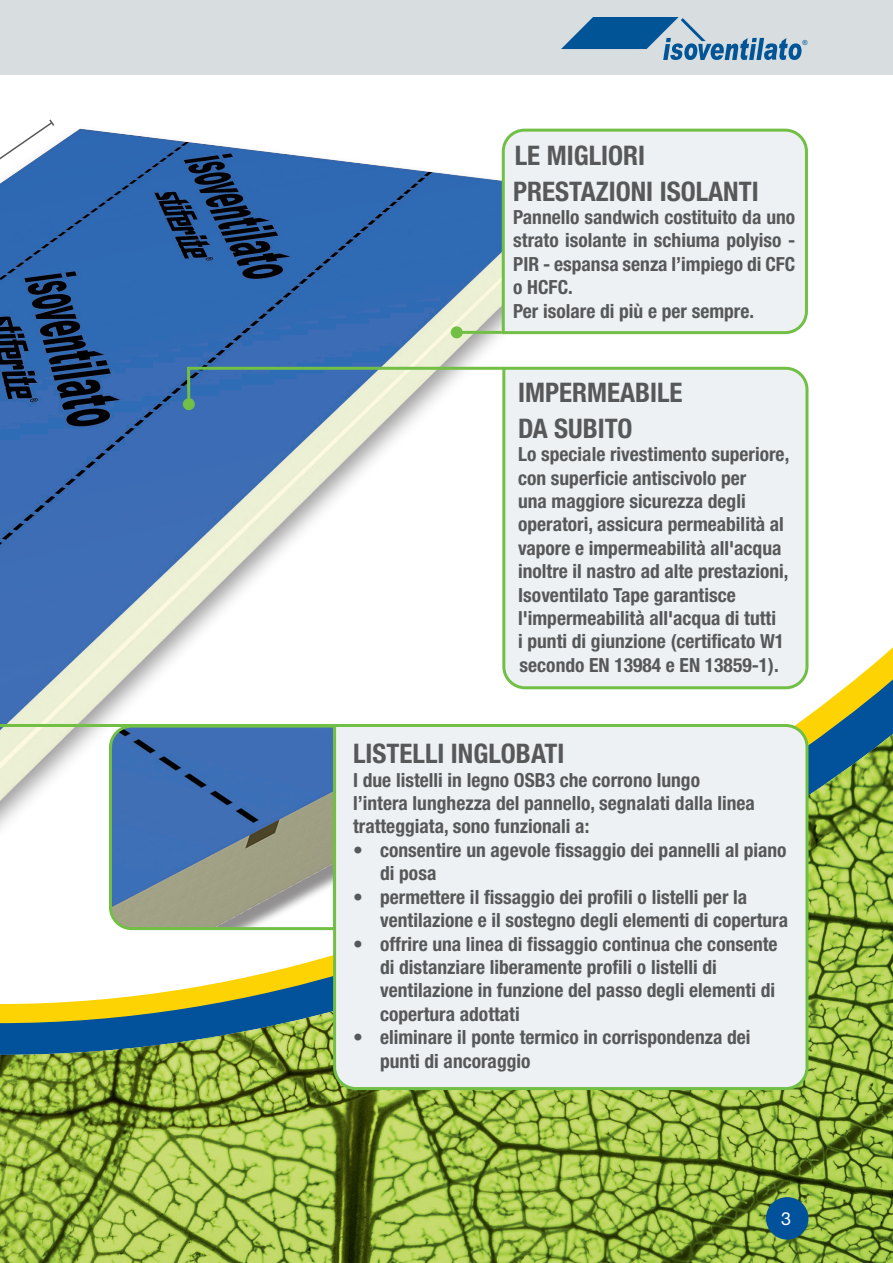
<style>
.page{position:relative;width:893px;height:1263px;background:#fff}
.page>*{position:absolute;margin:0;border:0;box-sizing:border-box;transform-origin:0 0}
.t1{font:700 condensed 27px/36px "Helvetica Neue LT Pro";color:#57585a}
.t2{font:700 condensed 19.5px/23.4px "Helvetica Neue LT Pro";color:#57585a}
.t3{font:18px "Helvetica Neue LT Pro";color:#fff}
.t4{font:6.9px "Arial";color:#015597}
</style>
<div class="page">
<div style="left:0;top:0;width:893px;height:74px;background:#d8dde0"></div>
<svg style="left:800px;top:668px;width:93px;height:55px"></svg>
<img style="left:0;top:723px;width:893px;height:540px">
<svg style="left:561px;top:17px;width:240px;height:43px"></svg>
<div style="left:766px;top:1197px;width:42px;height:42px;background:#01519b;border-radius:50%"></div>
<img style="left:0;top:119px;width:500px;height:946px">
<div style="left:332px;top:722px;width:478px;height:369px;background:#eef1f3"></div>
<div style="left:502px;top:366px;width:308px;height:325px;background:#eef1f3"></div>
<svg style="left:500px;top:128px;width:308px;height:207px;background:#e8eeea"></svg>
<hr style="left:457px;top:331px;width:44px;height:3px;background:#71bf44">
<div style="left:451px;top:326px;width:12px;height:12px;background:#71bf44;border-radius:50%"></div>
<svg style="left:185px;top:365px;width:321px;height:42px"></svg>
<div style="left:183px;top:398px;width:12px;height:12px;background:#71bf44;border-radius:50%"></div>
<svg style="left:0;top:722px;width:510px;height:148px"></svg>
<svg style="left:107px;top:723px;width:230px;height:208px;background:#6b8aa2"></svg>
<p class="t4" style="left:802px;top:38px;width:7px">®</p>
<h1 class="t1" style="left:513px;top:137px;width:247px">LE MIGLIORI<br>PRESTAZIONI ISOLANTI</h1>
<p class="t2" style="left:513px;top:205px;width:284px">Pannello sandwich costituito da uno strato isolante in schiuma polyiso -<br>PIR - espansa senza l’impiego di CFC o HCFC.<br>Per isolare di più e per sempre.</p>
<h1 class="t1" style="left:518px;top:374px;width:166px">IMPERMEABILE<br>DA SUBITO</h1>
<p class="t2" style="left:518px;top:442px;width:273px">Lo speciale rivestimento superiore, con superficie antiscivolo per<br>una maggiore sicurezza degli operatori, assicura permeabilità al vapore e impermeabilità all'acqua inoltre il nastro ad alte prestazioni, Isoventilato Tape garantisce l'impermeabilità all'acqua di tutti<br>i punti di giunzione (certificato W1 secondo EN 13984 e EN 13859-1).</p>
<h1 class="t1" style="left:353px;top:735px;width:213px">LISTELLI INGLOBATI</h1>
<p class="t2" style="left:353px;top:768px;width:403px">I due listelli in legno OSB3 che corrono lungo l’intera lunghezza del pannello, segnalati dalla linea tratteggiata, sono funzionali a:</p>
<p class="t2" style="left:380px;top:838px;width:408px;text-indent:-27px">• consentire un agevole fissaggio dei pannelli al piano di posa</p>
<p class="t2" style="left:380px;top:885px;width:409px;text-indent:-27px">• permettere il fissaggio dei profili o listelli per la ventilazione e il sostegno degli elementi di copertura</p>
<p class="t2" style="left:380px;top:931px;width:399px;text-indent:-27px">• offrire una linea di fissaggio continua che consente di distanziare liberamente profili o listelli di ventilazione in funzione del passo degli elementi di copertura adottati</p>
<p class="t2" style="left:380px;top:1025px;width:372px;text-indent:-27px">• eliminare il ponte termico in corrispondenza dei punti di ancoraggio</p>
<p class="t3" style="left:781px;top:1207px;width:12px">3</p>
</div>
